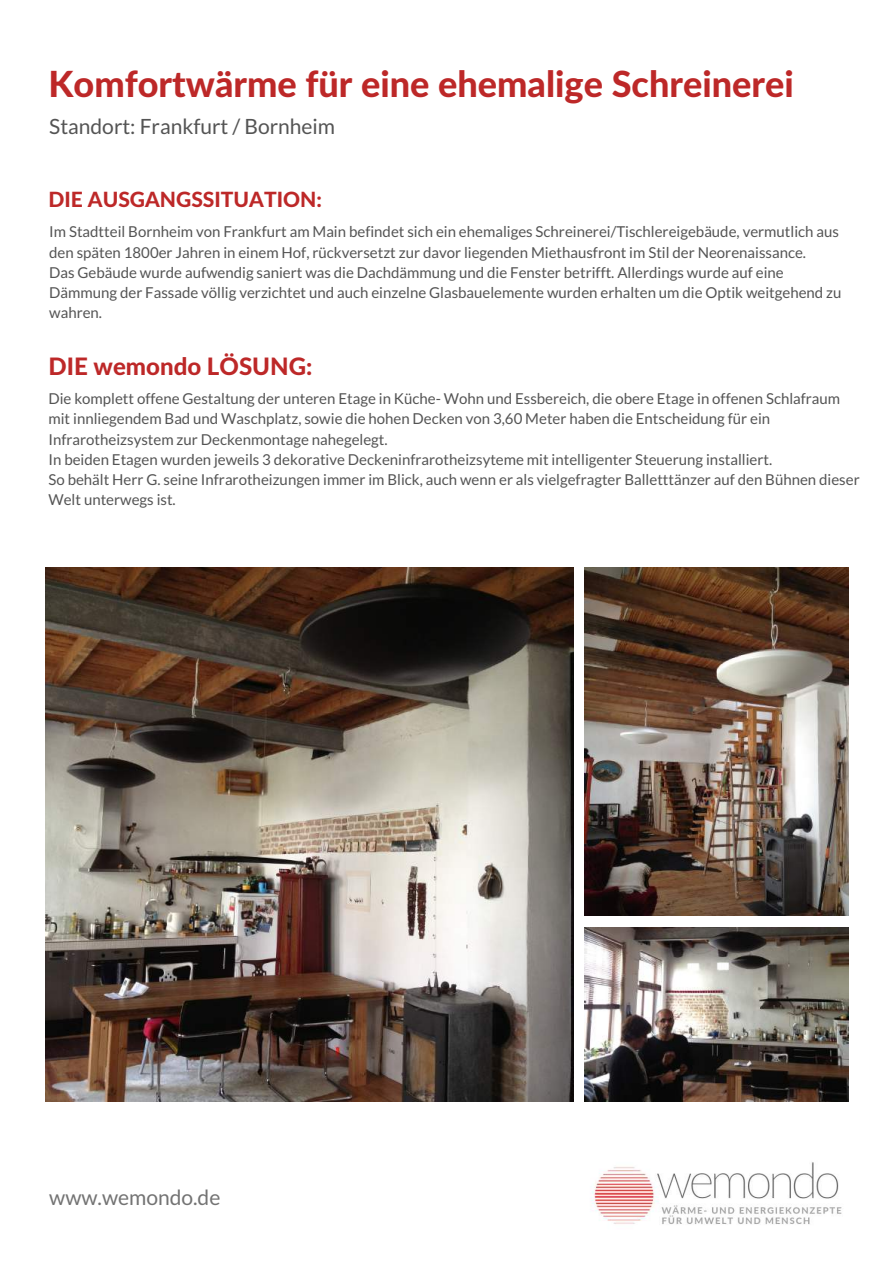
<style>
.page{position:relative;width:894px;height:1264px;background:#fff}
.page>*{position:absolute;margin:0;border:0;box-sizing:border-box;transform-origin:0 0}
.t1{font:800 36px "Lato Latin";color:#bd2828}
.t2{font:800 24px "Lato Latin";color:#bd2828}
.t3{font:21px "Lato";color:#545454}
.t4{font:800 21px "Lato Latin";color:#bd2828}
.t5{font:21px "Lato";color:#737373}
.t6{font:15px/20.2px "Lato";color:#545454}
</style>
<div class="page">
<img style="left:590px;top:1162px;width:252px;height:62px">
<img style="left:46px;top:567px;width:527px;height:534px">
<img style="left:584px;top:567px;width:263px;height:348px">
<img style="left:584px;top:927px;width:263px;height:174px">
<h1 class="t1" style="left:48px;top:62px;width:746px">Komfortwärme für eine ehemalige Schreinerei</h1>
<h3 class="t3" style="left:49px;top:113px;width:287px">Standort: Frankfurt / Bornheim</h3>
<h3 class="t4" style="left:48px;top:186px;width:275px">DIE AUSGANGSSITUATION:</h3>
<p class="t6" style="left:49px;top:221px;width:793px">Im Stadtteil Bornheim von Frankfurt am Main befindet sich ein ehemaliges Schreinerei/Tischlereigebäude, vermutlich aus den späten 1800er Jahren in einem Hof, rückversetzt zur davor liegenden Miethausfront im Stil der Neorenaissance.<br>Das Gebäude wurde aufwendig saniert was die Dachdämmung und die Fenster betrifft. Allerdings wurde auf eine Dämmung der Fassade völlig verzichtet und auch einzelne Glasbauelemente wurden erhalten um die Optik weitgehend zu wahren.</p>
<h2 class="t2" style="left:48px;top:351px;width:265px">DIE wemondo LÖSUNG:</h2>
<p class="t6" style="left:48px;top:388px;width:812px">Die komplett offene Gestaltung der unteren Etage in Küche- Wohn und Essbereich, die obere Etage in offenen Schlafraum mit innliegendem Bad und Waschplatz, sowie die hohen Decken von 3,60 Meter haben die Entscheidung für ein Infrarotheizsystem zur Deckenmontage nahegelegt.<br>In beiden Etagen wurden jeweils 3 dekorative Deckeninfrarotheizsyteme mit intelligenter Steuerung installiert.<br>So behält Herr G. seine Infrarotheizungen immer im Blick, auch wenn er als vielgefragter Balletttänzer auf den Bühnen dieser Welt unterwegs ist.</p>
<h3 class="t5" style="left:49px;top:1183px;width:173px">www.wemondo.de</h3>
</div>
